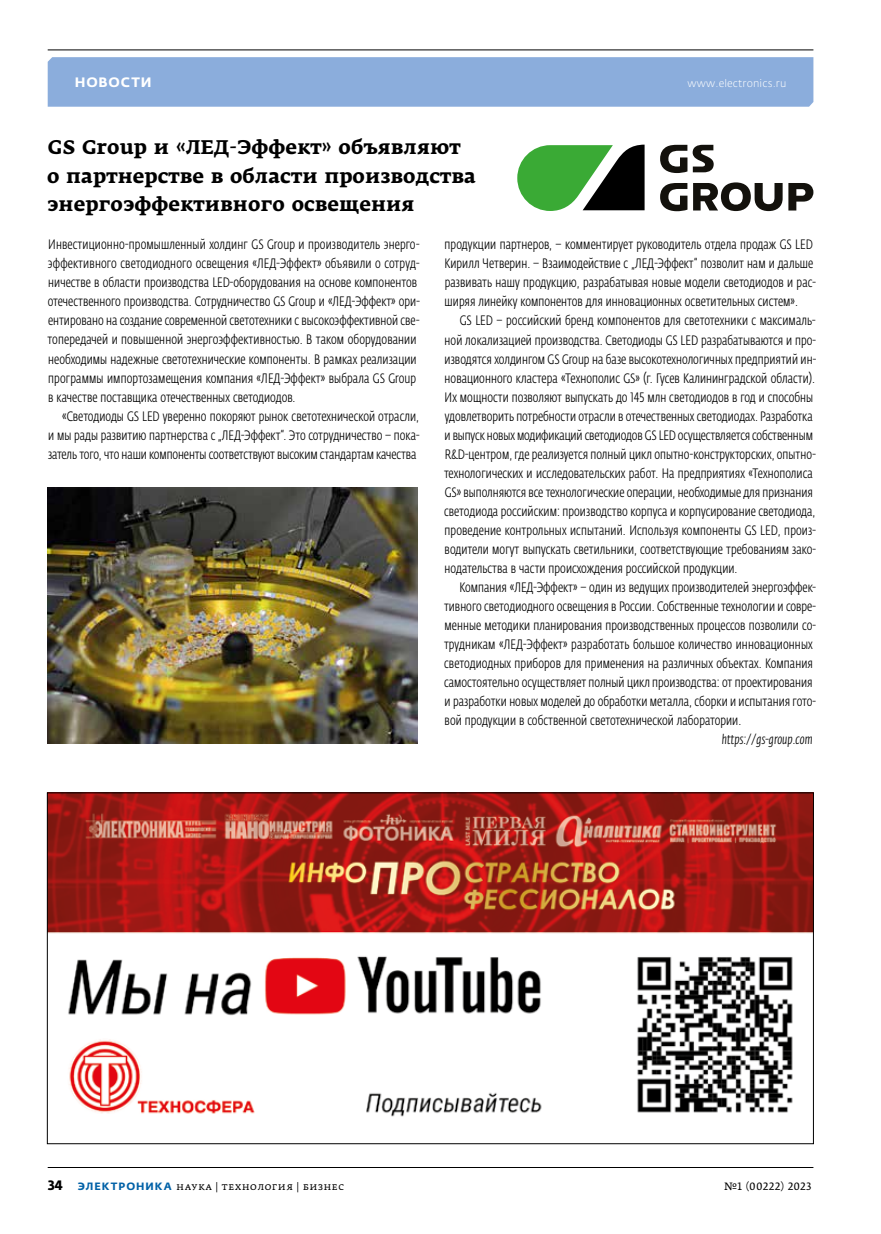
<style>
.page{position:relative;width:881px;height:1234px;background:#fff}
.page>*{position:absolute;margin:0;border:0;box-sizing:border-box;transform-origin:0 0}
.t1{font:700 19.5px/28.5px "Fedra Serif A Pro";letter-spacing:.005em;color:#000}
.t2{font:300 13.5px/19px "Fedra Sans Cond Pro";letter-spacing:.005em;color:#000}
.t3{font:italic 300 13.5px "Fedra Sans Cond Pro";letter-spacing:.005em;color:#000}
.t4{font:700 13.5px "Fedra Sans Alt Pro";letter-spacing:.065em;color:#fff}
.t5{font:10.5px "Fedra Serif A Pro";letter-spacing:.03em;color:#000}
.t6{font:300 10.5px "Fedra Sans Pro";letter-spacing:.015em;color:#fff}
.s1{font-family:"Fedra Sans Pro";font-weight:700;font-size:13.5px}
.s2{font-family:"Fedra Sans Alt Pro";font-weight:700;color:#0061a7}
</style>
<div class="page">
<div style="left:48px;top:57px;width:765px;height:50px;background:#8baddc"></div>
<hr style="left:48px;top:49px;width:765px;height:1px;background:#000">
<hr style="left:48px;top:1166px;width:765px;height:1px;background:#000">
<img style="left:48px;top:487px;width:369px;height:256px">
<svg style="left:660px;top:145px;width:53px;height:28px"></svg>
<svg style="left:660px;top:182px;width:153px;height:29px"></svg>
<svg style="left:517px;top:145px;width:127px;height:66px"></svg>
<img style="left:49px;top:794px;width:762px;height:323px">
<p class="t4" style="left:75px;top:74px;width:78px">НОВОСТИ</p>
<p class="t6" style="left:687px;top:77px;width:100px">www.electronics.ru</p>
<h1 class="t1" style="left:47px;top:133px;width:430px">GS Group и «ЛЕД-Эффект» объявляют о партнерстве в области производства энергоэффективного освещения</h1>
<p class="t2" style="left:48px;top:235px;width:373px">Инвестиционно-промышленный холдинг GS Group и производитель энерго&shy;эффективного светодиодного освещения «ЛЕД-Эффект» объявили о сотруд&shy;ничестве в области производства LED-оборудования на основе компонентов отечественного производства. Сотрудничество GS Group и «ЛЕД-Эффект» ори&shy;ентировано на создание современной светотехники с высокоэффективной све&shy;топередачей и повышенной энергоэффективностью. В таком оборудовании необходимы надежные светотехнические компоненты. В рамках реализации программы импортозамещения компания «ЛЕД-Эффект» выбрала GS Group в качестве поставщика отечественных светодиодов.</p>
<p class="t2" style="left:48px;top:406px;width:373px;text-align:justify;text-indent:14px">«Светодиоды GS LED уверенно покоряют рынок светотехнической отрасли, и мы рады развитию партнерства с „ЛЕД-Эффект“. Это сотрудничество – пока&shy;затель того, что наши компоненты соответствуют высоким стандартам качества</p>
<p class="t2" style="left:444px;top:235px;width:372px">продукции партнеров, – комментирует руководитель отдела продаж GS LED Кирилл Четверин. – Взаимодействие с „ЛЕД-Эффект“ позволит нам и дальше развивать нашу продукцию, разрабатывая новые модели светодиодов и рас&shy;ширяя линейку компонентов для инновационных осветительных систем».</p>
<p class="t2" style="left:444px;top:311px;width:373px;text-indent:16px">GS LED – российский бренд компонентов для светотехники с максималь&shy;ной локализацией производства. Светодиоды GS LED разрабатываются и про&shy;изводятся холдингом GS Group на базе высокотехнологичных предприятий ин&shy;новационного кластера «Технополис GS» (г. Гусев Калининградской области).<br>Их мощности позволяют выпускать до 145 млн светодиодов в год и способны удовлетворить потребности отрасли в отечественных светодиодах. Разработка и выпуск новых модификаций светодиодов GS LED осуществляется собственным R&amp;D-центром, где реализуется полный цикл опытно-конструкторских, опытно&shy;технологических и исследовательских работ. На предприятиях «Технополиса GS» выполняются все технологические операции, необходимые для признания светодиода российским: производство корпуса и корпусирование светодиода, проведение контрольных испытаний. Используя компоненты GS LED, произ&shy;водители могут выпускать светильники, соответствующие требованиям зако&shy;нодательства в части происхождения российской продукции.</p>
<p class="t2" style="left:444px;top:578px;width:373px;text-indent:16px">Компания «ЛЕД-Эффект» – один из ведущих производителей энергоэффек&shy;тивного светодиодного освещения в России. Собственные технологии и совре&shy;менные методики планирования производственных процессов позволили со&shy;трудникам «ЛЕД-Эффект» разработать большое количество инновационных светодиодных приборов для применения на различных объектах. Компания самостоятельно осуществляет полный цикл производства: от проектирования и разработки новых моделей до обработки металла, сборки и испытания гото&shy;вой продукции в собственной светотехнической лаборатории.</p>
<p class="t3" style="left:721px;top:731px;width:92px">https://gs-group.com</p>
<p class="t5" style="left:48px;top:1179px;width:298px"><span class="s1">34</span> <span class="s2">ЭЛЕКТРОНИКА</span> наука | технология | бизнес</p>
<p class="t5" style="left:723px;top:1179px;width:89px">№1 (00222) 2023</p>
</div>
